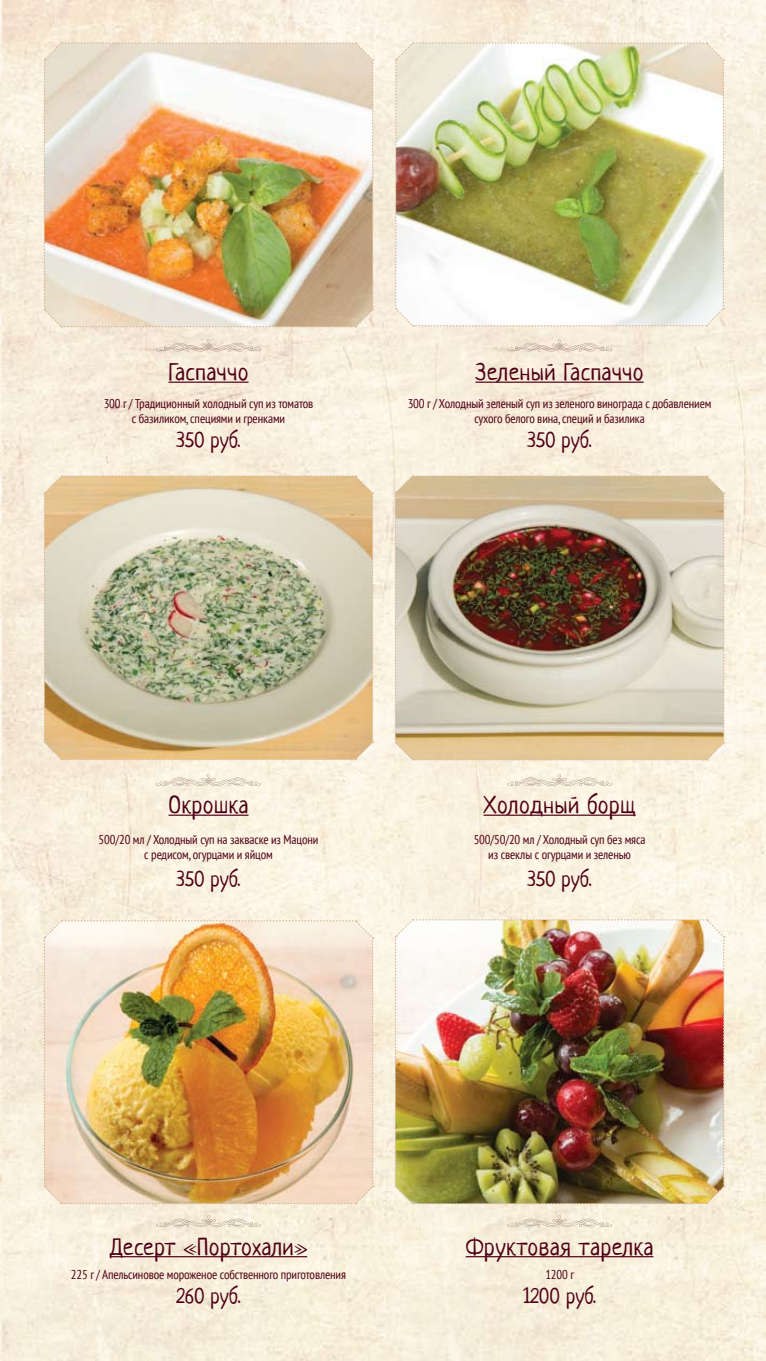
<style>
.page{position:relative;width:766px;height:1361px;background:#fff}
.page>*{position:absolute;margin:0;border:0;box-sizing:border-box;transform-origin:0 0}
.t1{font:24px "Neucha";letter-spacing:.025em;color:#4f0016}
.t2{font:21px "Neucha";color:#4f0016}
.t3{font:condensed 12.75px/15.3px "PT Sans";letter-spacing:-.01em;color:#4f0016;text-align:center}
</style>
<div class="page">
<img style="left:0;top:0;width:765px;height:1361px">
<svg style="left:155px;top:774px;width:106px;height:12px"></svg>
<svg style="left:155px;top:339px;width:106px;height:13px"></svg>
<svg style="left:506px;top:774px;width:106px;height:12px"></svg>
<svg style="left:506px;top:339px;width:106px;height:13px"></svg>
<hr style="left:483px;top:814px;width:152px;height:2px;background:#4f0016">
<img style="left:394px;top:475px;width:330px;height:286px">
<hr style="left:110px;top:1256px;width:197px;height:1px;background:#4f0016">
<hr style="left:465px;top:1256px;width:188px;height:1px;background:#4f0016">
<img style="left:394px;top:919px;width:330px;height:285px">
<img style="left:43px;top:920px;width:330px;height:284px">
<svg style="left:43px;top:475px;width:330px;height:285px;background:#c8bf9d"></svg>
<hr style="left:168px;top:814px;width:80px;height:2px;background:#4f0016">
<img style="left:43px;top:42px;width:330px;height:286px">
<hr style="left:168px;top:381px;width:80px;height:2px;background:#4f0016">
<hr style="left:475px;top:381px;width:168px;height:2px;background:#4f0016">
<img style="left:394px;top:42px;width:330px;height:285px">
<svg style="left:155px;top:1215px;width:106px;height:12px"></svg>
<svg style="left:506px;top:1215px;width:106px;height:12px"></svg>
<h1 class="t1" style="left:168px;top:357px;width:82px">Гаспаччо</h1>
<p class="t3" style="left:104px;top:395px;width:211px">300 г / Традиционный холодный суп из томатов с базиликом, специями и гренками</p>
<h2 class="t2" style="left:176px;top:427px;width:65px">350 руб.</h2>
<h1 class="t1" style="left:475px;top:357px;width:170px">Зеленый Гаспаччо</h1>
<p class="t3" style="left:407px;top:395px;width:305px">300 г / Холодный зеленый суп из зеленого винограда с добавлением сухого белого вина, специй и базилика</p>
<h2 class="t2" style="left:527px;top:427px;width:65px">350 руб.</h2>
<h1 class="t1" style="left:168px;top:790px;width:81px">Окрошка</h1>
<p class="t3" style="left:98px;top:831px;width:221px">500/20 мл / Холодный суп на закваске из Мацони с редисом, огурцами и яйцом</p>
<h2 class="t2" style="left:176px;top:866px;width:65px">350 руб.</h2>
<h1 class="t1" style="left:483px;top:790px;width:154px">Холодный борщ</h1>
<p class="t3" style="left:473px;top:831px;width:173px">500/50/20 мл / Холодный суп без мяса из свеклы с огурцами и зеленью</p>
<h2 class="t2" style="left:527px;top:866px;width:65px">350 руб.</h2>
<h1 class="t1" style="left:110px;top:1232px;width:199px">Десерт «Портохали»</h1>
<p class="t3" style="left:71px;top:1266px;width:276px">225 г / Апельсиновое мороженое собственного приготовления</p>
<h2 class="t2" style="left:176px;top:1282px;width:66px">260 руб.</h2>
<h1 class="t1" style="left:465px;top:1232px;width:189px">Фруктовая тарелка</h1>
<p class="t3" style="left:545px;top:1266px;width:30px">1200 г</p>
<h2 class="t2" style="left:523px;top:1282px;width:74px">1200 руб.</h2>
</div>
